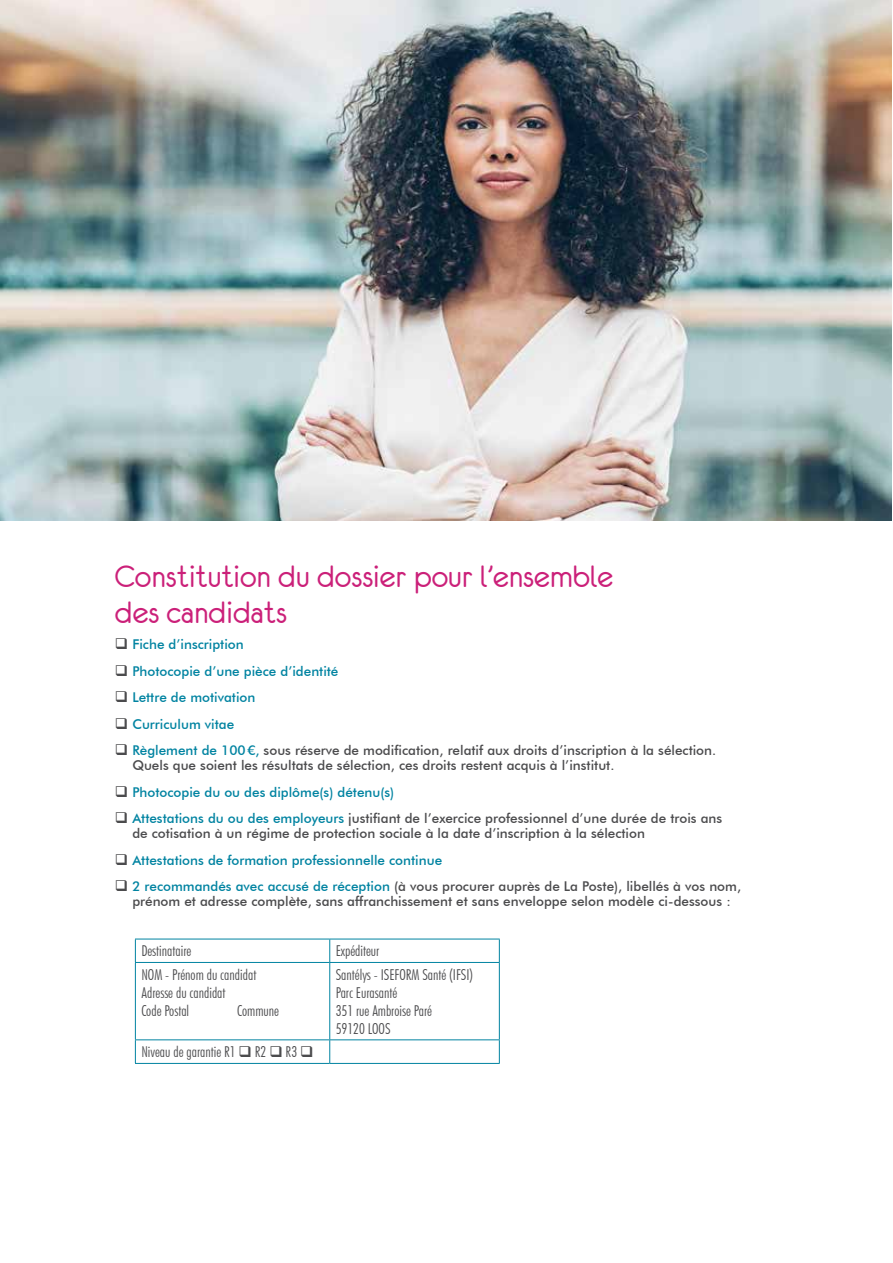
<style>
.page{position:relative;width:893px;height:1263px;background:#fff}
.page>*{position:absolute;margin:0;border:0;box-sizing:border-box;transform-origin:0 0}
.t1{font:34.5px/36px "Eurofurenceregular";color:#cb2079}
.t2{font:300 condensed 15px/18px "Futura BT";color:#4b4b4d}
.t3{font:500 13.5px/15px "Futura BT";color:#4b4b4d}
.t4{font:500 13.5px "Futura BT";color:#0083a1}
.s1{color:#4b4b4d}
.s2{color:#0083a1}
</style>
<div class="page">
<hr style="left:135px;top:939px;width:195px;height:1px;background:#0083a1">
<svg style="left:135px;top:939px;width:1px;height:23px"></svg>
<hr style="left:330px;top:939px;width:170px;height:1px;background:#0083a1">
<svg style="left:329px;top:939px;width:1px;height:23px"></svg>
<svg style="left:499px;top:939px;width:1px;height:23px"></svg>
<hr style="left:135px;top:962px;width:195px;height:1px;background:#0083a1">
<hr style="left:135px;top:963px;width:1px;height:76px;background:#0083a1">
<hr style="left:330px;top:962px;width:170px;height:1px;background:#0083a1">
<hr style="left:329px;top:963px;width:1px;height:76px;background:#0083a1">
<hr style="left:499px;top:963px;width:1px;height:76px;background:#0083a1">
<hr style="left:135px;top:1039px;width:195px;height:1px;background:#0083a1">
<svg style="left:135px;top:1040px;width:1px;height:23px"></svg>
<hr style="left:330px;top:1039px;width:170px;height:1px;background:#0083a1">
<svg style="left:329px;top:1040px;width:1px;height:23px"></svg>
<svg style="left:499px;top:1040px;width:1px;height:23px"></svg>
<hr style="left:135px;top:1063px;width:195px;height:1px;background:#0083a1">
<hr style="left:330px;top:1063px;width:170px;height:1px;background:#0083a1">
<img style="left:0;top:0;width:891px;height:520px">
<h1 class="t1" style="left:115px;top:558px;width:500px">Constitution du dossier pour l’ensemble des candidats</h1>
<p class="t4" style="left:115px;top:636px;width:130px"><span class="s1">❑</span> Fiche d’inscription</p>
<p class="t4" style="left:115px;top:663px;width:225px"><span class="s1">❑</span> Photocopie d’une pièce d’identité</p>
<p class="t4" style="left:115px;top:689px;width:142px"><span class="s1">❑</span> Lettre de motivation</p>
<p class="t4" style="left:115px;top:716px;width:121px"><span class="s1">❑</span> Curriculum vitae</p>
<p class="t3" style="left:132px;top:743px;width:585px;text-indent:-18px">❑ <span class="s2">Règlement de 100€,</span> sous réserve de modification, relatif aux droits d’inscription à la sélection.<br>Quels que soient les résultats de sélection, ces droits restent acquis à l’institut.</p>
<p class="t4" style="left:115px;top:784px;width:281px"><span class="s1">❑</span> Photocopie du ou des diplôme(s) détenu(s)</p>
<p class="t3" style="left:132px;top:811px;width:591px;text-indent:-18px">❑ <span class="s2">Attestations du ou des employeurs</span> justifiant de l’exercice professionnel d’une durée de trois ans de cotisation à un régime de protection sociale à la date d’inscription à la sélection</p>
<p class="t4" style="left:115px;top:852px;width:329px"><span class="s1">❑</span> Attestations de formation professionnelle continue</p>
<p class="t3" style="left:115px;top:879px;width:628px;text-align:center">❑ <span class="s2">2 recommandés avec accusé de réception</span> (à vous procurer auprès de La Poste), libellés à vos nom, prénom et adresse complète, sans affranchissement et sans enveloppe selon modèle ci-dessous :</p>
<p class="t2" style="left:141px;top:942px;width:51px">Destinataire</p>
<p class="t2" style="left:336px;top:942px;width:45px">Expéditeur</p>
<p class="t2" style="left:141px;top:965px;width:116px">NOM - Prénom du candidat<br>Adresse du candidat<br>Code Postal</p>
<p class="t2" style="left:336px;top:965px;width:139px">Santélys - ISEFORM Santé (IFSI)<br>Parc Eurasanté<br>351 rue Ambroise Paré<br>59120 LOOS</p>
<p class="t2" style="left:237px;top:1001px;width:43px">Commune</p>
<p class="t2" style="left:141px;top:1043px;width:174px">Niveau de garantie R1 ❑ R2 ❑ R3 ❑</p>
</div>
